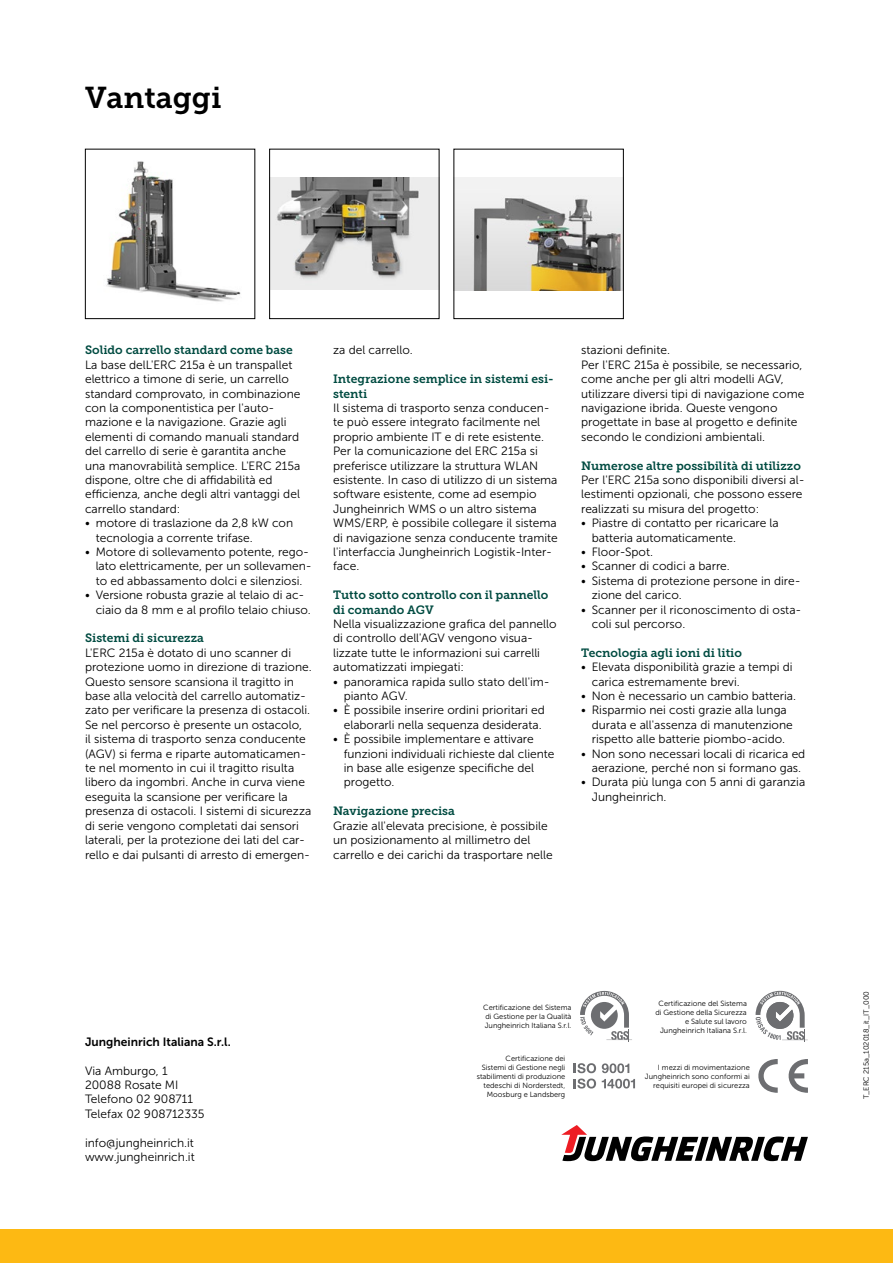
<style>
.page{position:relative;width:893px;height:1263px;background:#fff}
.page>*{position:absolute;margin:0;border:0;box-sizing:border-box;transform-origin:0 0}
.t1{font:30px "Museo JH Slab 700";color:#000}
.t2{font:12px/14.4px "Museo JH Sans 300";color:#000}
.t3{font:12px/14.4px "Museo JH Slab 700";color:#004b41}
.t4{font:12px "Museo JH Sans 700";color:#000}
.t5{font:7.5px/9px "Museo JH Sans 300";color:#000;text-align:right}
</style>
<div class="page">
<div style="left:0;top:1229px;width:893px;height:34px;background:#fdb913"></div>
<svg style="left:561px;top:1125px;width:247px;height:36px"></svg>
<img style="left:106px;top:161px;width:135px;height:141px">
<div style="left:85px;top:149px;width:170px;height:170px;border:1px solid #000"></div>
<img style="left:271px;top:178px;width:166px;height:112px">
<div style="left:269px;top:149px;width:170px;height:170px;border:1px solid #000"></div>
<img style="left:456px;top:177px;width:166px;height:114px">
<div style="left:454px;top:149px;width:170px;height:170px;border:1px solid #000"></div>
<svg style="left:758px;top:1059px;width:50px;height:34px"></svg>
<svg style="left:602px;top:1063px;width:27px;height:10px"></svg>
<svg style="left:574px;top:1063px;width:22px;height:25px"></svg>
<svg style="left:602px;top:1079px;width:33px;height:9px"></svg>
<svg style="left:756px;top:991px;width:52px;height:51px"></svg>
<svg style="left:580px;top:991px;width:52px;height:51px"></svg>
<h1 class="t1" style="left:85px;top:80px;width:138px">Vantaggi</h1>
<p class="t3" style="left:85px;top:343px;width:209px">Solido carrello standard come base</p>
<p class="t2" style="left:85px;top:358px;width:217px">La base delL'ERC 215a è un transpallet elettrico a timone di serie, un carrello standard comprovato, in combinazione con la componentistica per l'auto&shy;mazione e la navigazione. Grazie agli elementi di comando manuali standard del carrello di serie è garantita anche una manovrabilità semplice. L'ERC 215a dispone, oltre che di affidabilità ed efficienza, anche degli altri vantaggi del carrello standard:</p>
<p class="t2" style="left:96px;top:516px;width:199px;text-indent:-11px">• motore di traslazione da 2,8 kW con tecnologia a corrente trifase.</p>
<p class="t2" style="left:96px;top:545px;width:218px;text-indent:-11px">• Motore di sollevamento potente, rego&shy;lato elettricamente, per un sollevamen&shy;to ed abbassamento dolci e silenziosi.</p>
<p class="t2" style="left:96px;top:588px;width:217px;text-indent:-11px">• Versione robusta grazie al telaio di ac&shy;ciaio da 8 mm e al profilo telaio chiuso.</p>
<p class="t3" style="left:85px;top:631px;width:120px">Sistemi di sicurezza</p>
<p class="t2" style="left:85px;top:646px;width:228px">L'ERC 215a è dotato di uno scanner di protezione uomo in direzione di trazione.<br>Questo sensore scansiona il tragitto in base alla velocità del carrello automatiz&shy;zato per verificare la presenza di ostacoli.<br>Se nel percorso è presente un ostacolo,<br>il sistema di trasporto senza conducente (AGV) si ferma e riparte automaticamen&shy;te nel momento in cui il tragitto risulta libero da ingombri. Anche in curva viene eseguita la scansione per verificare la presenza di ostacoli. I sistemi di sicurezza di serie vengono completati dai sensori laterali, per la protezione dei lati del car&shy;rello e dai pulsanti di arresto di emergen-</p>
<p class="t2" style="left:333px;top:343px;width:81px">za del carrello.</p>
<p class="t3" style="left:333px;top:372px;width:222px">Integrazione semplice in sistemi esi&shy;stenti</p>
<p class="t2" style="left:333px;top:401px;width:226px">Il sistema di trasporto senza conducen&shy;te può essere integrato facilmente nel proprio ambiente IT e di rete esistente.<br>Per la comunicazione del ERC 215a si preferisce utilizzare la struttura WLAN esistente. In caso di utilizzo di un sistema software esistente, come ad esempio Jungheinrich WMS o un altro sistema WMS/ERP, è possibile collegare il sistema di navigazione senza conducente tramite l'interfaccia Jungheinrich Logistik-Inter&shy;face.</p>
<p class="t3" style="left:333px;top:588px;width:217px">Tutto sotto controllo con il pannello di comando AGV</p>
<p class="t2" style="left:333px;top:617px;width:225px">Nella visualizzazione grafica del pannello di controllo dell'AGV vengono visua&shy;lizzate tutte le informazioni sui carrelli automatizzati impiegati:</p>
<p class="t2" style="left:344px;top:674px;width:208px;text-indent:-11px">• panoramica rapida sullo stato dell'im&shy;pianto AGV.</p>
<p class="t2" style="left:333px;top:703px;width:213px;text-align:right">• È possibile inserire ordini prioritari ed elaborarli nella sequenza desiderata.</p>
<p class="t2" style="left:344px;top:732px;width:212px;text-indent:-11px">• È possibile implementare e attivare funzioni individuali richieste dal cliente in base alle esigenze specifiche del progetto.</p>
<p class="t3" style="left:333px;top:804px;width:123px">Navigazione precisa</p>
<p class="t2" style="left:333px;top:818px;width:221px">Grazie all'elevata precisione, è possibile un posizionamento al millimetro del carrello e dei carichi da trasportare nelle</p>
<p class="t2" style="left:581px;top:343px;width:225px">stazioni definite.<br>Per l'ERC 215a è possibile, se necessario, come anche per gli altri modelli AGV, utilizzare diversi tipi di navigazione come navigazione ibrida. Queste vengono progettate in base al progetto e definite secondo le condizioni ambientali.</p>
<p class="t3" style="left:581px;top:458px;width:221px">Numerose altre possibilità di utilizzo</p>
<p class="t2" style="left:581px;top:473px;width:225px">Per l'ERC 215a sono disponibili diversi al&shy;lestimenti opzionali, che possono essere realizzati su misura del progetto:</p>
<p class="t2" style="left:592px;top:516px;width:189px;text-indent:-11px">• Piastre di contatto per ricaricare la batteria automaticamente.</p>
<p class="t2" style="left:581px;top:545px;width:73px">• Floor-Spot.</p>
<p class="t2" style="left:581px;top:559px;width:150px">• Scanner di codici a barre.</p>
<p class="t2" style="left:592px;top:574px;width:210px;text-indent:-11px">• Sistema di protezione persone in dire&shy;zione del carico.</p>
<p class="t2" style="left:592px;top:602px;width:211px;text-indent:-11px">• Scanner per il riconoscimento di osta&shy;coli sul percorso.</p>
<p class="t3" style="left:581px;top:646px;width:162px">Tecnologia agli ioni di litio</p>
<p class="t2" style="left:592px;top:660px;width:202px;text-indent:-11px">• Elevata disponibilità grazie a tempi di carica estremamente brevi.</p>
<p class="t2" style="left:581px;top:689px;width:216px">• Non è necessario un cambio batteria.</p>
<p class="t2" style="left:592px;top:703px;width:202px;text-indent:-11px">• Risparmio nei costi grazie alla lunga durata e all'assenza di manutenzione rispetto alle batterie piombo-acido.</p>
<p class="t2" style="left:581px;top:746px;width:226px;text-align:center">• Non sono necessari locali di ricarica ed aerazione, perché non si formano gas.</p>
<p class="t2" style="left:592px;top:775px;width:215px;text-indent:-11px">• Durata più lunga con 5 anni di garanzia<br>Jungheinrich.</p>
<p class="t4" style="left:85px;top:1035px;width:147px">Jungheinrich Italiana S.r.l.</p>
<p class="t2" style="left:85px;top:1063px;width:121px">Via Amburgo, 1<br>20088 Rosate MI<br>Telefono 02 908711<br>Telefax 02 908712335</p>
<p class="t2" style="left:85px;top:1135px;width:111px">info@jungheinrich.it www.jungheinrich.it</p>
<p class="t5" style="left:483px;top:1003px;width:90px;text-align:justify">Certificazione del Sistema di Gestione per la Qualità Jungheinrich Italiana S.r.l.</p>
<p class="t5" style="left:477px;top:1054px;width:90px">Certificazione dei<br>Sistemi di Gestione negli stabilimenti di produzione tedeschi di Norderstedt,<br>Moosburg e Landsberg</p>
<p class="t5" style="left:655px;top:999px;width:93px">Certificazione del Sistema di Gestione della Sicurezza e Salute sul lavoro<br>Jungheinrich Italiana S.r.l.</p>
<p class="t5" style="left:645px;top:1063px;width:106px">I mezzi di movimentazione<br>Jungheinrich sono conformi ai requisiti europei di sicurezza</p>
<p class="t5" style="left:862px;top:1099px;width:110px;rotate:-90deg">T_ERC 215a_102018_it_IT_000</p>
</div>
